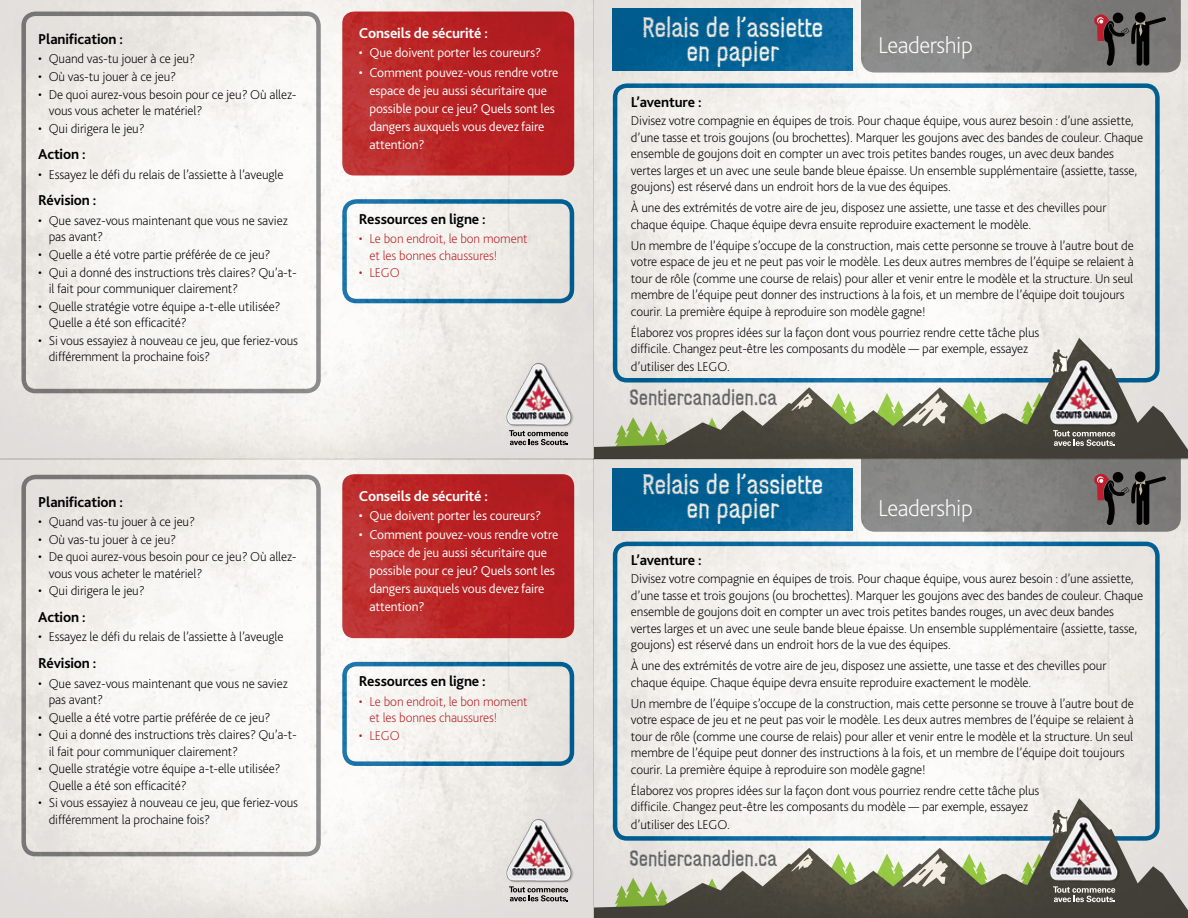
<style>
.page{position:relative;width:1188px;height:918px;background:#fff}
.page>*{position:absolute;margin:0;border:0;box-sizing:border-box;transform-origin:0 0}
.t1{font:28.5px/24px "Conference Call BH Line Two";color:#fff;text-align:center}
.t2{font:200 24px "Bliss 2";letter-spacing:-.02em;color:#fff}
.t3{font:22.5px "Conference Call BH Line Two";color:#58595b}
.t4{font:700 15px "Bliss 2";letter-spacing:-.01em;color:#000}
.t5{font:700 15px "Bliss 2";letter-spacing:-.01em;color:#fff}
.t6{font:200 13.5px/16.5px "Bliss 2";letter-spacing:-.01em;color:#000}
.t7{font:300 13.5px/18px "Bliss 2";letter-spacing:-.01em;color:#fff}
.t8{font:200 13.5px/16.5px "Bliss 2";letter-spacing:-.01em;color:#b82025}
</style>
<div class="page">
<img style="left:0;top:0;width:1188px;height:918px">
<svg style="left:861px;top:0;width:320px;height:73px;background:#7f7d7c"></svg>
<svg style="left:1092px;top:470px;width:74px;height:55px;background:#5d5453"></svg>
<img style="left:499px;top:356px;width:78px;height:77px">
<svg style="left:509px;top:430px;width:59px;height:15px"></svg>
<img style="left:499px;top:812px;width:78px;height:78px">
<svg style="left:509px;top:886px;width:59px;height:15px"></svg>
<img style="left:1043px;top:352px;width:82px;height:81px">
<svg style="left:1021px;top:393px;width:94px;height:53px;background:#847e76"></svg>
<img style="left:1043px;top:808px;width:82px;height:82px">
<svg style="left:1021px;top:854px;width:94px;height:48px;background:#847f77"></svg>
<p class="t4" style="left:38px;top:30px;width:86px">Planification :</p>
<p class="t6" style="left:38px;top:50px;width:158px">• Quand vas-tu jouer à ce jeu?</p>
<p class="t6" style="left:38px;top:68px;width:139px">• Où vas-tu jouer à ce jeu?</p>
<p class="t6" style="left:49px;top:86px;width:249px;text-indent:-11px">• De quoi aurez-vous besoin pour ce jeu? Où allez&shy;vous vous acheter le matériel?</p>
<p class="t6" style="left:38px;top:120px;width:108px">• Qui dirigera le jeu?</p>
<p class="t4" style="left:38px;top:145px;width:49px">Action :</p>
<p class="t6" style="left:38px;top:166px;width:247px">• Essayez le défi du relais de l’assiette à l’aveugle</p>
<p class="t4" style="left:38px;top:191px;width:60px">Révision :</p>
<p class="t6" style="left:49px;top:212px;width:240px;text-indent:-11px">• Que savez-vous maintenant que vous ne saviez pas avant?</p>
<p class="t6" style="left:38px;top:246px;width:234px">• Quelle a été votre partie préférée de ce jeu?</p>
<p class="t6" style="left:49px;top:263px;width:249px;text-indent:-11px">• Qui a donné des instructions très claires? Qu’a-t&shy;il fait pour communiquer clairement?</p>
<p class="t6" style="left:49px;top:297px;width:233px;text-indent:-11px">• Quelle stratégie votre équipe a-t-elle utilisée?<br>Quelle a été son efficacité?</p>
<p class="t6" style="left:49px;top:332px;width:251px;text-indent:-11px">• Si vous essayiez à nouveau ce jeu, que feriez-vous différemment la prochaine fois?</p>
<p class="t4" style="left:38px;top:492px;width:86px">Planification :</p>
<p class="t6" style="left:38px;top:513px;width:158px">• Quand vas-tu jouer à ce jeu?</p>
<p class="t6" style="left:38px;top:531px;width:139px">• Où vas-tu jouer à ce jeu?</p>
<p class="t6" style="left:49px;top:548px;width:249px;text-indent:-11px">• De quoi aurez-vous besoin pour ce jeu? Où allez&shy;vous vous acheter le matériel?</p>
<p class="t6" style="left:38px;top:582px;width:108px">• Qui dirigera le jeu?</p>
<p class="t4" style="left:38px;top:608px;width:49px">Action :</p>
<p class="t6" style="left:38px;top:628px;width:247px">• Essayez le défi du relais de l’assiette à l’aveugle</p>
<p class="t4" style="left:38px;top:654px;width:60px">Révision :</p>
<p class="t6" style="left:49px;top:674px;width:240px;text-indent:-11px">• Que savez-vous maintenant que vous ne saviez pas avant?</p>
<p class="t6" style="left:38px;top:709px;width:234px">• Quelle a été votre partie préférée de ce jeu?</p>
<p class="t6" style="left:49px;top:726px;width:249px;text-indent:-11px">• Qui a donné des instructions très claires? Qu’a-t&shy;il fait pour communiquer clairement?</p>
<p class="t6" style="left:49px;top:760px;width:233px;text-indent:-11px">• Quelle stratégie votre équipe a-t-elle utilisée?<br>Quelle a été son efficacité?</p>
<p class="t6" style="left:49px;top:794px;width:251px;text-indent:-11px">• Si vous essayiez à nouveau ce jeu, que feriez-vous différemment la prochaine fois?</p>
<p class="t5" style="left:359px;top:24px;width:131px">Conseils de sécurité :</p>
<p class="t7" style="left:359px;top:44px;width:184px">• Que doivent porter les coureurs?</p>
<p class="t7" style="left:369px;top:63px;width:190px;text-indent:-11px">• Comment pouvez-vous rendre votre espace de jeu aussi sécuritaire que possible pour ce jeu? Quels sont les dangers auxquels vous devez faire attention?</p>
<p class="t4" style="left:359px;top:209px;width:128px">Ressources en ligne :</p>
<p class="t8" style="left:369px;top:230px;width:160px;text-indent:-11px">• Le bon endroit, le bon moment et les bonnes chaussures!</p>
<p class="t8" style="left:359px;top:264px;width:42px">• LEGO</p>
<p class="t5" style="left:359px;top:486px;width:131px">Conseils de sécurité :</p>
<p class="t7" style="left:359px;top:506px;width:184px">• Que doivent porter les coureurs?</p>
<p class="t7" style="left:369px;top:525px;width:190px;text-indent:-11px">• Comment pouvez-vous rendre votre espace de jeu aussi sécuritaire que possible pour ce jeu? Quels sont les dangers auxquels vous devez faire attention?</p>
<p class="t4" style="left:359px;top:672px;width:128px">Ressources en ligne :</p>
<p class="t8" style="left:369px;top:693px;width:160px;text-indent:-11px">• Le bon endroit, le bon moment et les bonnes chaussures!</p>
<p class="t8" style="left:359px;top:727px;width:42px">• LEGO</p>
<h1 class="t1" style="left:642px;top:15px;width:183px">Relais de l’assiette en papier</h1>
<h2 class="t2" style="left:878px;top:30px;width:96px">Leadership</h2>
<p class="t4" style="left:631px;top:93px;width:72px">L’aventure :</p>
<p class="t6" style="left:631px;top:112px;width:514px">Divisez votre compagnie en équipes de trois. Pour chaque équipe, vous aurez besoin : d’une assiette, d’une tasse et trois goujons (ou brochettes). Marquer les goujons avec des bandes de couleur. Chaque ensemble de goujons doit en compter un avec trois petites bandes rouges, un avec deux bandes vertes larges et un avec une seule bande bleue épaisse. Un ensemble supplémentaire (assiette, tasse, goujons) est réservé dans un endroit hors de la vue des équipes.</p>
<p class="t6" style="left:631px;top:199px;width:477px">À une des extrémités de votre aire de jeu, disposez une assiette, une tasse et des chevilles pour chaque équipe. Chaque équipe devra ensuite reproduire exactement le modèle.</p>
<p class="t6" style="left:631px;top:236px;width:504px">Un membre de l’équipe s’occupe de la construction, mais cette personne se trouve à l’autre bout de votre espace de jeu et ne peut pas voir le modèle. Les deux autres membres de l’équipe se relaient à tour de rôle (comme une course de relais) pour aller et venir entre le modèle et la structure. Un seul membre de l’équipe peut donner des instructions à la fois, et un membre de l’équipe doit toujours courir. La première équipe à reproduire son modèle gagne!</p>
<p class="t6" style="left:631px;top:323px;width:410px">Élaborez vos propres idées sur la façon dont vous pourriez rendre cette tâche plus difficile. Changez peut-être les composants du modèle — par exemple, essayez</p>
<p class="t6" style="left:631px;top:358px;width:100px">d’utiliser des LEGO.</p>
<h3 class="t3" style="left:629px;top:383px;width:149px">Sentiercanadien.ca</h3>
<h1 class="t1" style="left:642px;top:472px;width:183px">Relais de l’assiette en papier</h1>
<h2 class="t2" style="left:878px;top:493px;width:96px">Leadership</h2>
<p class="t4" style="left:631px;top:551px;width:72px">L’aventure :</p>
<p class="t6" style="left:631px;top:570px;width:514px">Divisez votre compagnie en équipes de trois. Pour chaque équipe, vous aurez besoin : d’une assiette, d’une tasse et trois goujons (ou brochettes). Marquer les goujons avec des bandes de couleur. Chaque ensemble de goujons doit en compter un avec trois petites bandes rouges, un avec deux bandes vertes larges et un avec une seule bande bleue épaisse. Un ensemble supplémentaire (assiette, tasse, goujons) est réservé dans un endroit hors de la vue des équipes.</p>
<p class="t6" style="left:631px;top:657px;width:477px">À une des extrémités de votre aire de jeu, disposez une assiette, une tasse et des chevilles pour chaque équipe. Chaque équipe devra ensuite reproduire exactement le modèle.</p>
<p class="t6" style="left:631px;top:695px;width:504px">Un membre de l’équipe s’occupe de la construction, mais cette personne se trouve à l’autre bout de votre espace de jeu et ne peut pas voir le modèle. Les deux autres membres de l’équipe se relaient à tour de rôle (comme une course de relais) pour aller et venir entre le modèle et la structure. Un seul membre de l’équipe peut donner des instructions à la fois, et un membre de l’équipe doit toujours courir. La première équipe à reproduire son modèle gagne!</p>
<p class="t6" style="left:631px;top:782px;width:410px">Élaborez vos propres idées sur la façon dont vous pourriez rendre cette tâche plus difficile. Changez peut-être les composants du modèle — par exemple, essayez</p>
<p class="t6" style="left:631px;top:816px;width:100px">d’utiliser des LEGO.</p>
<h3 class="t3" style="left:629px;top:844px;width:149px">Sentiercanadien.ca</h3>
</div>
